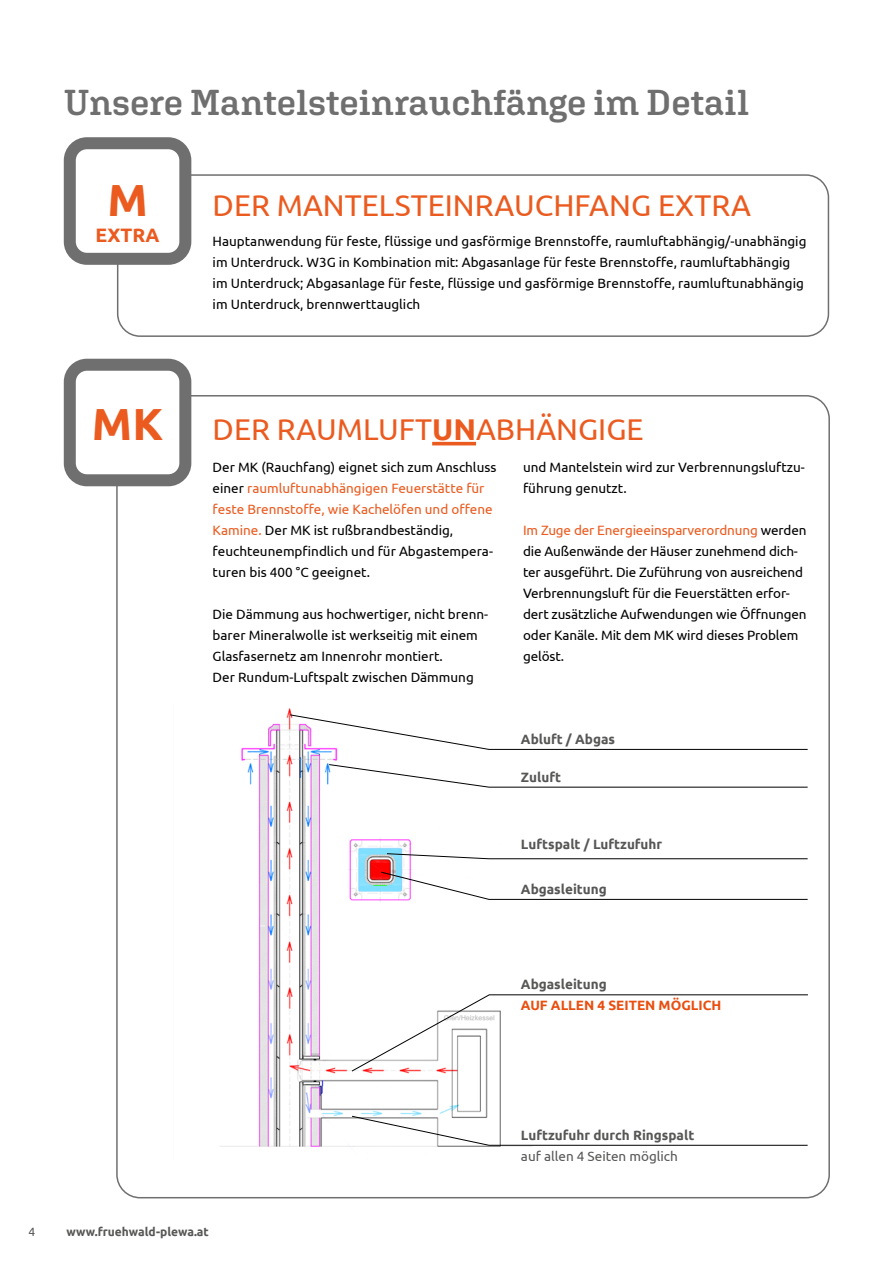
<style>
.page{position:relative;width:893px;height:1263px;background:#fff}
.page>*{position:absolute;margin:0;border:0;box-sizing:border-box;transform-origin:0 0}
.t1{font:700 45px "Ubuntu";color:#eb5b1f}
.t2{font:600 36px "Aglet Slab";letter-spacing:-.005em;color:#706f6f}
.t3{font:30px "Ubuntu";color:#eb5b1f}
.t4{font:700 19.5px "Ubuntu";color:#eb5b1f}
.t5{font:13.5px/21px "Ubuntu";color:#000}
.t6{font:700 13.5px "Ubuntu";color:#575756}
.t7{font:700 13.5px "Ubuntu";color:#e94e0f}
.t8{font:13.5px "Ubuntu";color:#575756}
.t9{font:700 12px "Ubuntu";color:#575756}
.t10{font:12px "Ubuntu";color:#575756}
.s1{font-weight:700}
.s2{color:#eb5b1f}
</style>
<div class="page">
<img style="left:220px;top:708px;width:340px;height:439px">
<svg style="left:329px;top:764px;width:479px;height:23px"></svg>
<svg style="left:387px;top:853px;width:421px;height:6px"></svg>
<svg style="left:381px;top:872px;width:427px;height:28px"></svg>
<div style="left:117px;top:174px;width:712px;height:163px;border:2px solid #706f6f;border-radius:22px"></div>
<hr style="left:432px;top:442px;width:44px;height:3px;background:#eb5b1f">
<div style="left:64px;top:359px;width:127px;height:127px;border:12px solid #706f6f;border-radius:17px"></div>
<div style="left:70px;top:143px;width:115px;height:116px;background:#fff;border-radius:17px"></div>
<div style="left:64px;top:137px;width:127px;height:128px;border:12px solid #706f6f;border-radius:17px"></div>
<svg style="left:290px;top:714px;width:518px;height:36px"></svg>
<svg style="left:351px;top:994px;width:457px;height:77px"></svg>
<svg style="left:352px;top:1116px;width:456px;height:30px"></svg>
<h2 class="t2" style="left:64px;top:80px;width:687px">Unsere Mantelsteinrauchfänge im Detail</h2>
<h1 class="t1" style="left:107px;top:173px;width:42px">M</h1>
<h3 class="t4" style="left:96px;top:223px;width:65px">EXTRA</h3>
<h1 class="t1" style="left:92px;top:397px;width:73px">MK</h1>
<h3 class="t3" style="left:213px;top:187px;width:540px">DER MANTELSTEINRAUCHFANG EXTRA</h3>
<p class="t5" style="left:213px;top:230px;width:595px">Hauptanwendung für feste, flüssige und gasförmige Brennstoffe, raumluftabhängig/-unabhängig im Unterdruck. W3G in Kombination mit: Abgasanlage für feste Brennstoffe, raumluftabhängig im Unterdruck; Abgasanlage für feste, flüssige und gasförmige Brennstoffe, raumluftunabhängig im Unterdruck, brennwerttauglich</p>
<h3 class="t3" style="left:213px;top:411px;width:433px">DER RAUMLUFT<span class="s1">UN</span>ABHÄNGIGE</h3>
<p class="t5" style="left:213px;top:456px;width:285px">Der MK (Rauchfang) eignet sich zum Anschluss einer <span class="s2">raumluftunabhängigen Feuerstätte für feste Brennstoffe, wie Kachelöfen und offene Kamine.</span> Der MK ist rußbrandbeständig, feuchteunempfindlich und für Abgastempera&shy;turen bis 400 °C geeignet.</p>
<p class="t5" style="left:213px;top:603px;width:277px">Die Dämmung aus hochwertiger, nicht brenn&shy;barer Mineralwolle ist werkseitig mit einem Glasfasernetz am Innenrohr montiert.<br>Der Rundum-Luftspalt zwischen Dämmung</p>
<p class="t5" style="left:523px;top:456px;width:283px">und Mantelstein wird zur Verbrennungsluftzu&shy;führung genutzt.</p>
<p class="t5" style="left:523px;top:519px;width:285px"><span class="s2">Im Zuge der Energieeinsparverordnung</span> werden die Außenwände der Häuser zunehmend dich&shy;ter ausgeführt. Die Zuführung von ausreichend Verbrennungsluft für die Feuerstätten erfor&shy;dert zusätzliche Aufwendungen wie Öffnungen oder Kanäle. Mit dem MK wird dieses Problem gelöst.</p>
<p class="t6" style="left:521px;top:731px;width:96px">Abluft / Abgas</p>
<p class="t6" style="left:521px;top:769px;width:42px">Zuluft</p>
<p class="t6" style="left:521px;top:836px;width:143px">Luftspalt / Luftzufuhr</p>
<p class="t6" style="left:521px;top:881px;width:87px">Abgasleitung</p>
<p class="t6" style="left:521px;top:976px;width:87px">Abgasleitung</p>
<p class="t7" style="left:521px;top:997px;width:202px">AUF ALLEN 4 SEITEN MÖGLICH</p>
<p class="t6" style="left:521px;top:1127px;width:175px">Luftzufuhr durch Ringspalt</p>
<p class="t8" style="left:521px;top:1148px;width:159px">auf allen 4 Seiten möglich</p>
<p class="t10" style="left:29px;top:1224px;width:8px">4</p>
<p class="t9" style="left:67px;top:1224px;width:144px">www.fruehwald-plewa.at</p>
</div>
